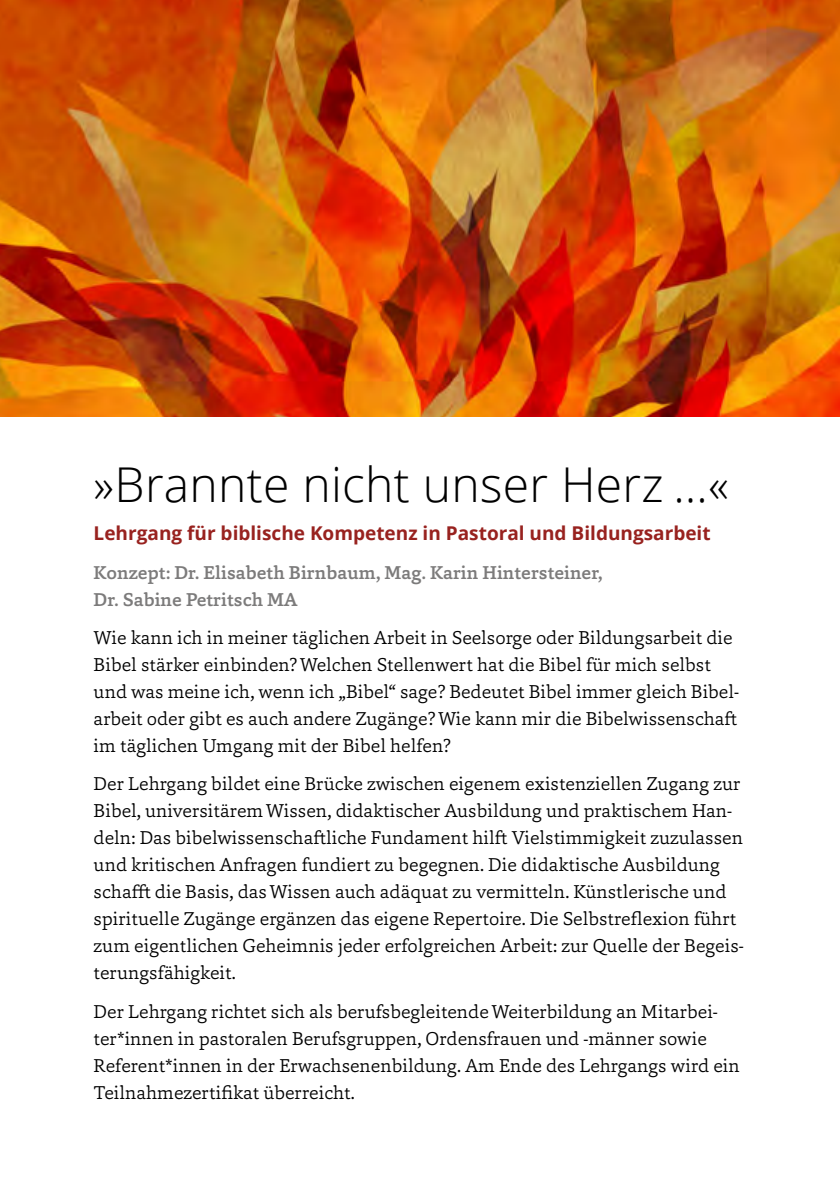
<style>
.page{position:relative;width:840px;height:1191px;background:#fff}
.page>*{position:absolute;margin:0;border:0;box-sizing:border-box;transform-origin:0 0}
.copy{font:300 48px "Open Sans";letter-spacing:.005em;color:#000}
.copy-2{font:300 19px/27px "Capita";color:#000}
.copy-3{font:500 19px/27px "Capita";color:#7c7b7b}
.copy-4{font:700 19px "Open Sans";color:#98221f}
</style>
<div class="page">
<img style="left:0;top:0;width:839px;height:417px">
<p class="copy" style="left:94px;top:451px;width:636px">»Brannte nicht unser Herz …«</p>
<p class="copy-4" style="left:94px;top:520px;width:618px">Lehrgang für biblische Kompetenz in Pastoral und Bildungsarbeit</p>
<p class="copy-3" style="left:94px;top:558px;width:510px">Konzept: Dr. Elisabeth Birnbaum, Mag. Karin Hintersteiner,<br>Dr. Sabine Petritsch MA</p>
<p class="copy-2" style="left:94px;top:623px;width:646px">Wie kann ich in meiner täglichen Arbeit in Seelsorge oder Bildungsarbeit die Bibel stärker einbinden? Welchen Stellenwert hat die Bibel für mich selbst und was meine ich, wenn ich „Bibel“ sage? Bedeutet Bibel immer gleich Bibel&shy;arbeit oder gibt es auch andere Zugänge? Wie kann mir die Bibelwissenschaft im täglichen Umgang mit der Bibel helfen?</p>
<p class="copy-2" style="left:94px;top:770px;width:651px">Der Lehrgang bildet eine Brücke zwischen eigenem existenziellen Zugang zur Bibel, universitärem Wissen, didaktischer Ausbildung und praktischem Han&shy;deln: Das bibelwissenschaftliche Fundament hilft Vielstimmigkeit zuzulassen und kritischen Anfragen fundiert zu begegnen. Die didaktische Ausbildung schafft die Basis, das Wissen auch adäquat zu vermitteln. Künstlerische und spirituelle Zugänge ergänzen das eigene Repertoire. Die Selbstreflexion führt zum eigentlichen Geheimnis jeder erfolgreichen Arbeit: zur Quelle der Begeis&shy;terungsfähigkeit.</p>
<p class="copy-2" style="left:94px;top:997px;width:647px">Der Lehrgang richtet sich als berufsbegleitende Weiterbildung an Mitarbei&shy;ter*innen in pastoralen Berufsgruppen, Ordensfrauen und -männer sowie Referent*innen in der Erwachsenenbildung. Am Ende des Lehrgangs wird ein Teilnahmezertifikat überreicht.</p>
</div>
